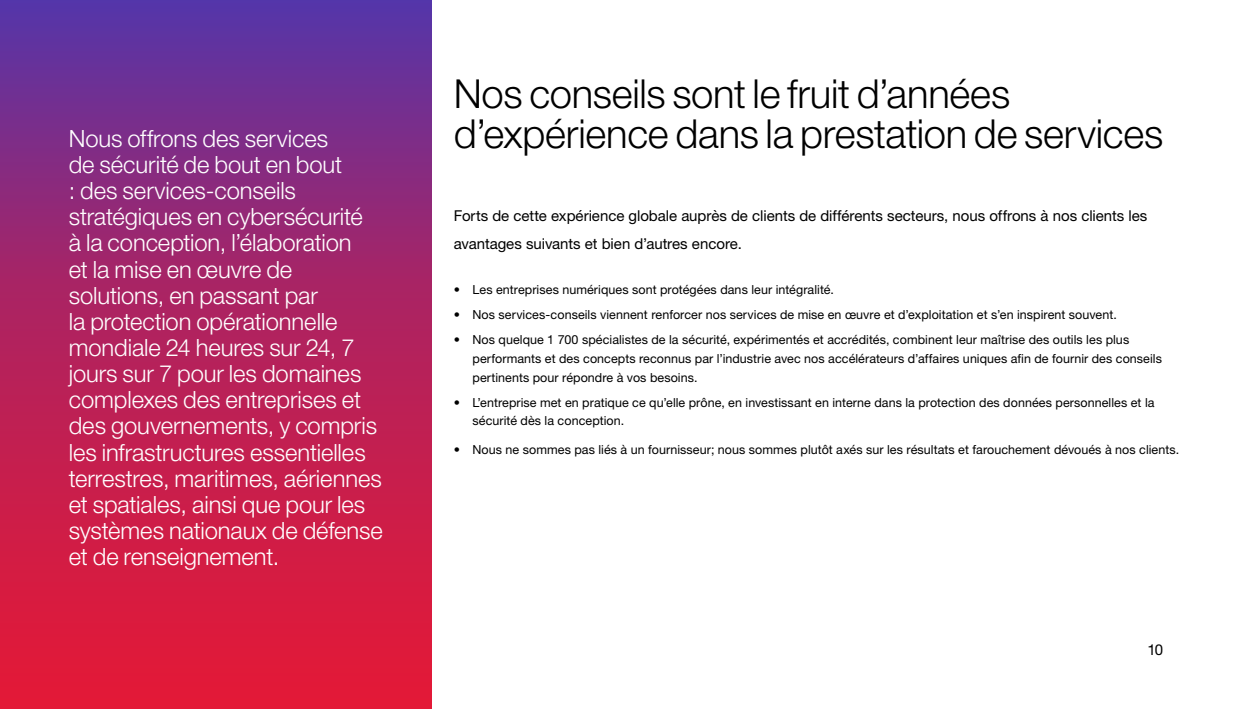
<style>
.page{position:relative;width:1260px;height:709px;background:#fff}
.page>*{position:absolute;margin:0;border:0;box-sizing:border-box;transform-origin:0 0}
.t1{font:300 40px "Helvetica Neue LT Pro";letter-spacing:-.005em;color:#000}
.t2{font:300 23.75px/26.1px "Helvetica Neue LT Pro";letter-spacing:-.005em;color:#fff}
.t3{font:15px/28.1px "Helvetica Neue LT Pro";letter-spacing:-.005em;color:#000}
.t4{font:12.5px/18.8px "Helvetica Neue LT Pro";letter-spacing:.005em;color:#000}
</style>
<div class="page">
<svg style="left:0;top:0;width:431px;height:709px;background:#aa2363"></svg>
<h1 class="t1" style="left:454px;top:69px;width:558px">Nos conseils sont le fruit d’années</h1>
<h2 class="t2" style="left:69px;top:125px;width:261px">Nous offrons des services</h2>
<h1 class="t1" style="left:454px;top:109px;width:711px">d’expérience dans la prestation de services</h1>
<p class="t2" style="left:69px;top:151px;width:316px">de sécurité de bout en bout<br>: des services-conseils stratégiques en cybersécurité<br>à la conception, l’élaboration<br>et la mise en œuvre de solutions, en passant par<br>la protection opérationnelle mondiale 24 heures sur 24, 7 jours sur 7 pour les domaines complexes des entreprises et des gouvernements, y compris les infrastructures essentielles terrestres, maritimes, aériennes et spatiales, ainsi que pour les systèmes nationaux de défense et de renseignement.</p>
<p class="t3" style="left:454px;top:201px;width:695px">Forts de cette expérience globale auprès de clients de différents secteurs, nous offrons à nos clients les avantages suivants et bien d’autres encore.</p>
<p class="t4" style="left:454px;top:280px;width:382px">• Les entreprises numériques sont protégées dans leur intégralité.</p>
<p class="t4" style="left:454px;top:305px;width:665px">• Nos services-conseils viennent renforcer nos services de mise en œuvre et d’exploitation et s’en inspirent souvent.</p>
<p class="t4" style="left:472px;top:330px;width:691px;text-indent:-19px">• Nos quelque 1 700 spécialistes de la sécurité, expérimentés et accrédités, combinent leur maîtrise des outils les plus performants et des concepts reconnus par l’industrie avec nos accélérateurs d’affaires uniques afin de fournir des conseils pertinents pour répondre à vos besoins.</p>
<p class="t4" style="left:472px;top:392px;width:684px;text-indent:-19px">• L’entreprise met en pratique ce qu’elle prône, en investissant en interne dans la protection des données personnelles et la sécurité dès la conception.</p>
<p class="t4" style="left:454px;top:440px;width:727px">• Nous ne sommes pas liés à un fournisseur; nous sommes plutôt axés sur les résultats et farouchement dévoués à nos clients.</p>
<p class="t3" style="left:1148px;top:635px;width:17px">10</p>
</div>
